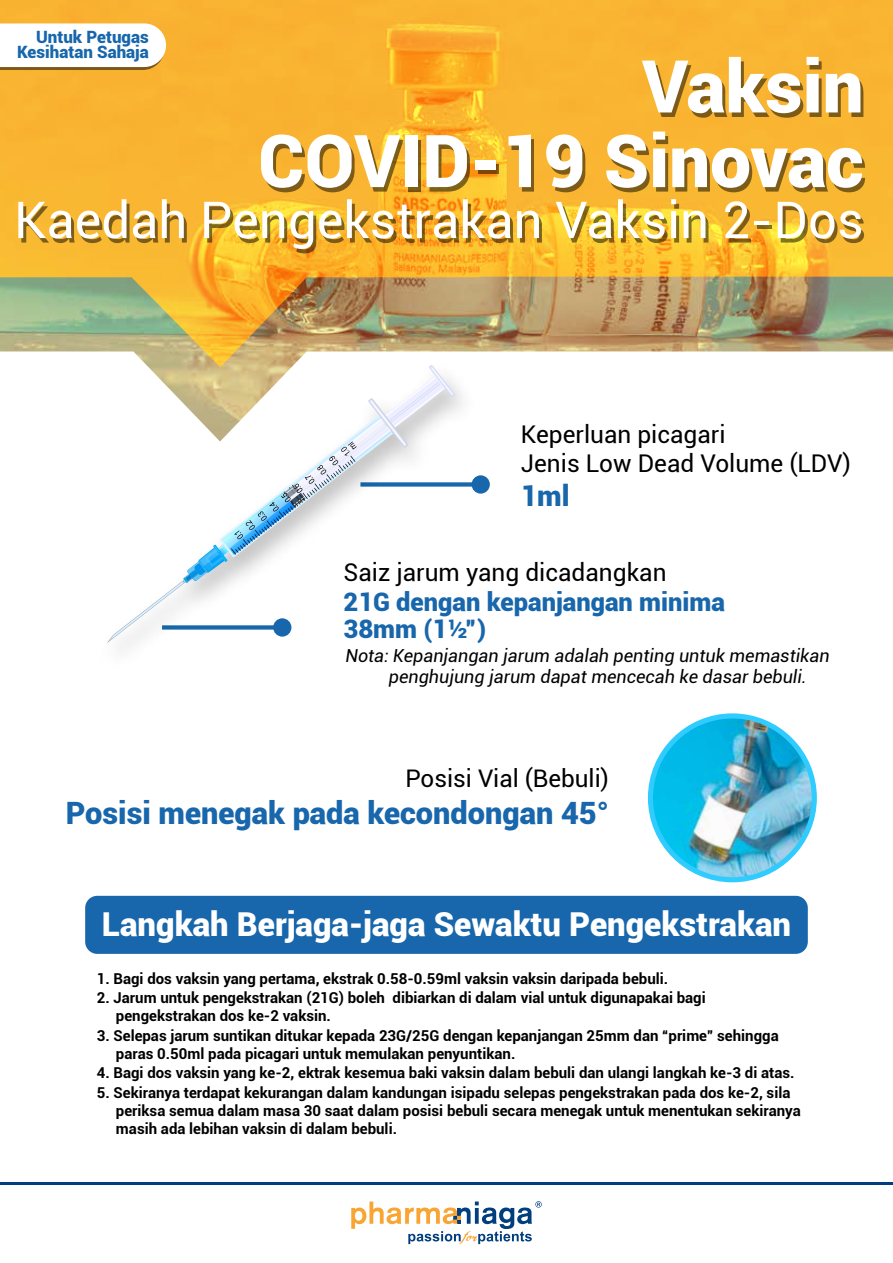
<style>
.page{position:relative;width:893px;height:1263px;background:#fff}
.page>*{position:absolute;margin:0;border:0;box-sizing:border-box;transform-origin:0 0}
.t1{font:900 72.9px/74.6px "Roboto";color:#fff;text-align:right}
.t2{font:51px "Roboto";color:#fff}
.t3{font:900 33px "Roboto";color:#fff}
.t4{font:900 30.75px "Roboto";color:#1866ab}
.t5{font:900 28.5px "Roboto";color:#1866ab}
.t6{font:900 25.5px/27px "Roboto";color:#1866ab}
.t7{font:24.45px/29.2px "Roboto";color:#000}
.t8{font:24.3px "Roboto";color:#000}
.t9{font:italic 18px/21.6px "Roboto";color:#000}
.t10{font:900 16.95px/14.5px "Roboto";color:#1866ab;text-align:right}
.t11{font:700 15px/18px "Roboto";color:#000}
</style>
<div class="page">
<svg style="left:0;top:0;width:893px;height:352px;background:#eab13c"></svg>
<svg style="left:648px;top:713px;width:169px;height:169px;background:#37cdfe"></svg>
<img style="left:653px;top:718px;width:159px;height:159px;border-radius:79px">
<div style="left:85px;top:896px;width:723px;height:58px;background:#1866ab;border-radius:12px"></div>
<svg style="left:351px;top:1201px;width:191px;height:43px"></svg>
<hr style="left:0;top:1182px;width:893px;height:3px;background:#003e7e">
<img style="left:87px;top:351px;width:402px;height:300px">
<svg style="left:107px;top:365px;width:348px;height:278px"></svg>
<svg style="left:0;top:23px;width:166px;height:47px"></svg>
<p class="t10" style="left:17px;top:29px;width:133px">Untuk Petugas<br>Kesihatan Sahaja</p>
<h1 class="t1" style="left:258px;top:46px;width:607px">Vaksin<br>COVID-19 Sinovac</h1>
<h2 class="t2" style="left:14px;top:184px;width:851px">Kaedah Pengekstrakan Vaksin 2-Dos</h2>
<h3 class="t7" style="left:521px;top:418px;width:332px">Keperluan picagari<br>Jenis Low Dead Volume (LDV)</h3>
<h3 class="t5" style="left:521px;top:476px;width:50px">1ml</h3>
<h3 class="t7" style="left:344px;top:557px;width:324px">Saiz jarum yang dicadangkan</h3>
<h3 class="t6" style="left:344px;top:588px;width:383px">21G dengan kepanjangan minima<br>38mm (1½”)</h3>
<p class="t9" style="left:389px;top:644px;width:442px;text-indent:-44px">Nota: Kepanjangan jarum adalah penting untuk memastikan penghujung jarum dapat mencecah ke dasar bebuli.</p>
<h3 class="t8" style="left:405px;top:761px;width:205px">Posisi Vial (Bebuli)</h3>
<h3 class="t4" style="left:66px;top:791px;width:545px">Posisi menegak pada kecondongan 45°</h3>
<h3 class="t3" style="left:102px;top:901px;width:691px">Langkah Berjaga-jaga Sewaktu Pengekstrakan</h3>
<p class="t11" style="left:97px;top:969px;width:573px">1. Bagi dos vaksin yang pertama, ekstrak 0.58-0.59ml vaksin vaksin daripada bebuli.</p>
<p class="t11" style="left:116px;top:988px;width:591px;text-indent:-19px">2. Jarum untuk pengekstrakan (21G) boleh dibiarkan di dalam vial untuk digunapakai bagi pengekstrakan dos ke-2 vaksin.</p>
<p class="t11" style="left:116px;top:1026px;width:664px;text-indent:-19px">3. Selepas jarum suntikan ditukar kepada 23G/25G dengan kepanjangan 25mm dan “prime” sehingga paras 0.50ml pada picagari untuk memulakan penyuntikan.</p>
<p class="t11" style="left:97px;top:1063px;width:699px">4. Bagi dos vaksin yang ke-2, ektrak kesemua baki vaksin dalam bebuli dan ulangi langkah ke-3 di atas.</p>
<p class="t11" style="left:116px;top:1083px;width:686px;text-indent:-19px">5. Sekiranya terdapat kekurangan dalam kandungan isipadu selepas pengekstrakan pada dos ke-2, sila periksa semua dalam masa 30 saat dalam posisi bebuli secara menegak untuk menentukan sekiranya masih ada lebihan vaksin di dalam bebuli.</p>
</div>
